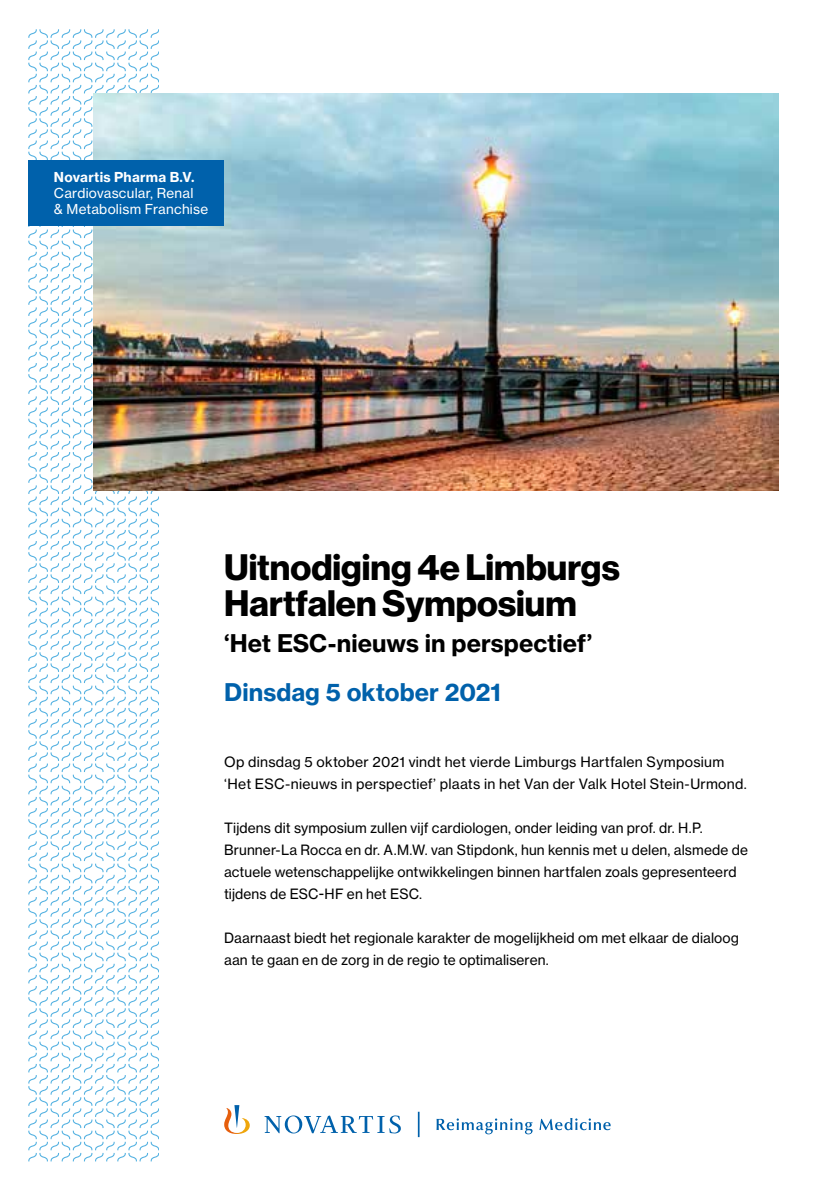
<style>
.page{position:relative;width:840px;height:1191px;background:#fff}
.page>*{position:absolute;margin:0;border:0;box-sizing:border-box;transform-origin:0 0}
.t1{font:700 36px/36px "Volta Modern Display 75";color:#000}
.t2{font:700 24px "Volta Modern Text 75";color:#000}
.t3{font:700 24px "Volta Modern Text 75";letter-spacing:.005em;color:#0061ab}
.t4{font:14px/22px "Volta Modern Text 55 Roman";letter-spacing:.01em;color:#000}
.t5{font:13.6px/16px "Volta Modern Text 55 Roman";letter-spacing:.02em;color:#fff}
.t6{font:700 13.6px "Volta Modern Text 75";letter-spacing:.025em;color:#fff}
</style>
<div class="page">
<svg style="left:28px;top:29px;width:131px;height:1133px"></svg>
<svg style="left:436px;top:1118px;width:96px;height:16px"></svg>
<svg style="left:539px;top:1118px;width:71px;height:12px"></svg>
<svg style="left:224px;top:1105px;width:25px;height:29px"></svg>
<svg style="left:264px;top:1115px;width:136px;height:18px"></svg>
<hr style="left:417px;top:1111px;width:2px;height:26px;background:#0061ab">
<img style="left:94px;top:94px;width:684px;height:396px">
<div style="left:28px;top:160px;width:196px;height:65px;background:#0061ab"></div>
<p class="t6" style="left:54px;top:169px;width:142px">Novartis Pharma B.V.</p>
<p class="t5" style="left:54px;top:185px;width:156px">Cardiovascular, Renal<br>&amp; Metabolism Franchise</p>
<h1 class="t1" style="left:224px;top:550px;width:397px">Uitnodiging 4e Limburgs<br>Hartfalen Symposium</h1>
<h2 class="t2" style="left:224px;top:628px;width:369px">‘Het ESC-nieuws in perspectief’</h2>
<h2 class="t3" style="left:224px;top:677px;width:278px">Dinsdag 5 oktober 2021</h2>
<p class="t4" style="left:224px;top:751px;width:524px">Op dinsdag 5 oktober 2021 vindt het vierde Limburgs Hartfalen Symposium ‘Het ESC-nieuws in perspectief’ plaats in het Van der Valk Hotel Stein-Urmond.</p>
<p class="t4" style="left:224px;top:817px;width:525px">Tijdens dit symposium zullen vijf cardiologen, onder leiding van prof. dr. H.P.<br>Brunner-La Rocca en dr. A.M.W. van Stipdonk, hun kennis met u delen, alsmede de actuele wetenschappelijke ontwikkelingen binnen hartfalen zoals gepresenteerd tijdens de ESC-HF en het ESC.</p>
<p class="t4" style="left:224px;top:927px;width:516px">Daarnaast biedt het regionale karakter de mogelijkheid om met elkaar de dialoog aan te gaan en de zorg in de regio te optimaliseren.</p>
</div>
